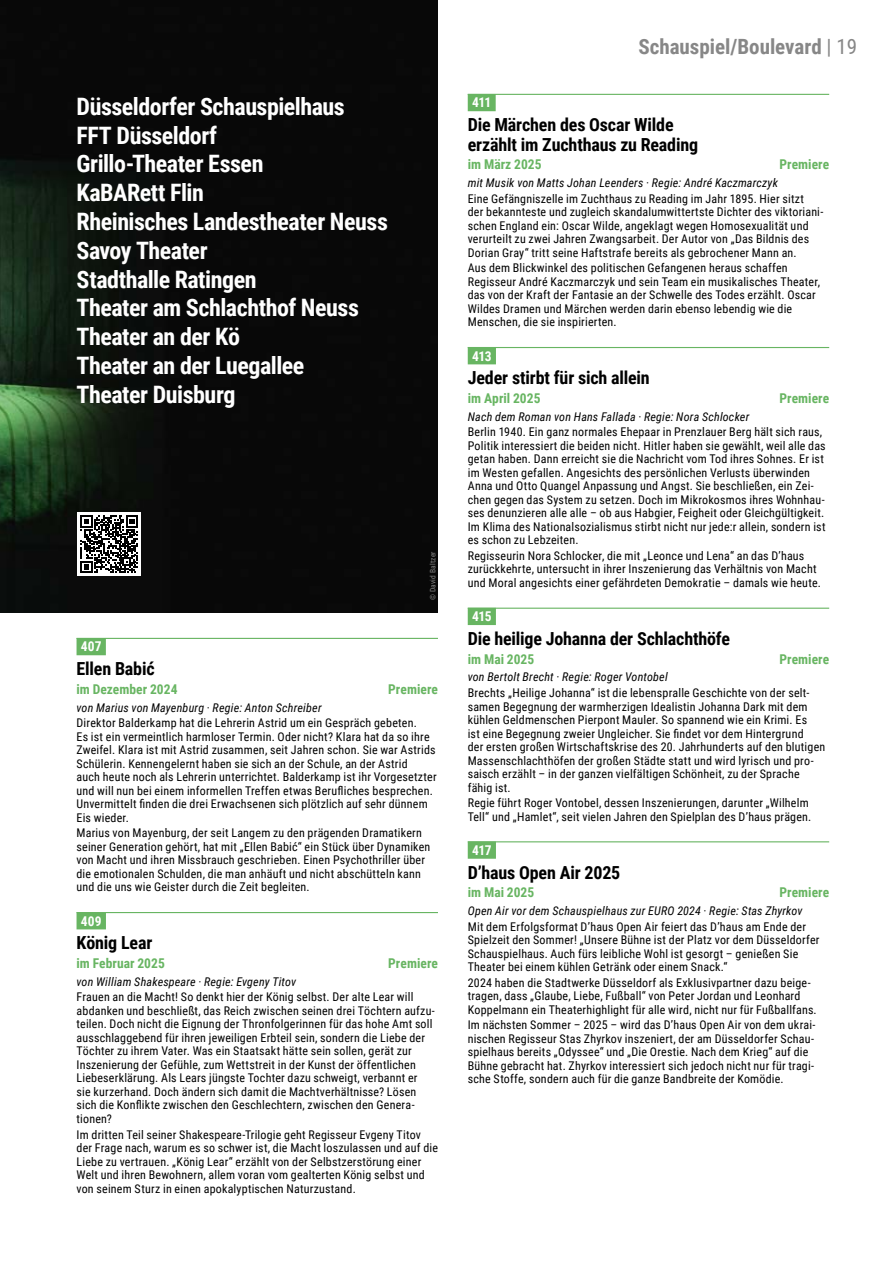
<style>
.page{position:relative;width:893px;height:1263px;background:#fff}
.page>*{position:absolute;margin:0;border:0;box-sizing:border-box;transform-origin:0 0}
.t1{font:700 24px/28.8px "Roboto Condensed";letter-spacing:-.02em;color:#fff}
.t2{font:700 21px "Roboto Condensed";color:#878787}
.t3{font:700 18px/19.5px "Roboto Condensed";letter-spacing:-.01em;color:#000}
.t4{font:700 13.5px "Roboto Condensed";color:#68b562}
.t5{font:700 13.5px "Roboto Condensed";letter-spacing:-.025em;color:#fff}
.t6{font:12px/13.5px "Roboto Condensed";letter-spacing:.015em;color:#000}
.t7{font:italic 12px "Roboto Condensed";letter-spacing:.015em;color:#000}
.t8{font:7.5px "Roboto Condensed";letter-spacing:.025em;color:#878787}
.s1{font-weight:400}
</style>
<div class="page">
<img style="left:0;top:0;width:438px;height:612px">
<div style="left:77px;top:638px;width:29px;height:17px;background:#68b562"></div>
<hr style="left:77px;top:638px;width:361px;height:1px;background:#68b562">
<div style="left:77px;top:912px;width:29px;height:17px;background:#68b562"></div>
<hr style="left:77px;top:912px;width:361px;height:1px;background:#68b562">
<div style="left:468px;top:94px;width:28px;height:17px;background:#68b562"></div>
<hr style="left:468px;top:94px;width:361px;height:1px;background:#68b562">
<div style="left:468px;top:347px;width:28px;height:17px;background:#68b562"></div>
<hr style="left:468px;top:347px;width:361px;height:1px;background:#68b562">
<div style="left:468px;top:608px;width:28px;height:17px;background:#68b562"></div>
<hr style="left:468px;top:608px;width:361px;height:1px;background:#68b562">
<div style="left:468px;top:841px;width:28px;height:18px;background:#68b562"></div>
<hr style="left:468px;top:841px;width:361px;height:1px;background:#68b562">
<div style="left:77px;top:512px;width:64px;height:64px;background:#fff"></div>
<svg style="left:81px;top:515px;width:57px;height:58px"></svg>
<p class="t1" style="left:77px;top:91px;width:313px">Düsseldorfer Schauspielhaus<br>FFT Düsseldorf<br>Grillo-Theater Essen<br>KaBARett Flin<br>Rheinisches Landestheater Neuss<br>Savoy Theater<br>Stadthalle Ratingen<br>Theater am Schlachthof Neuss<br>Theater an der Kö<br>Theater an der Luegallee<br>Theater Duisburg</p>
<p class="t8" style="left:427px;top:600px;width:50px;rotate:-90deg">© David Baltzer</p>
<p class="t5" style="left:81px;top:637px;width:22px">407</p>
<h3 class="t3" style="left:77px;top:658px;width:80px">Ellen Babić</h3>
<p class="t4" style="left:77px;top:679px;width:102px">im Dezember 2024</p>
<p class="t4" style="left:388px;top:679px;width:51px">Premiere</p>
<p class="t7" style="left:77px;top:699px;width:247px">von Marius von Mayenburg · Regie: Anton Schreiber</p>
<p class="t6" style="left:77px;top:716px;width:362px">Direktor Balderkamp hat die Lehrerin Astrid um ein Gespräch gebeten.<br>Es ist ein vermeintlich harmloser Termin. Oder nicht? Klara hat da so ihre Zweifel. Klara ist mit Astrid zusammen, seit Jahren schon. Sie war Astrids Schülerin. Kennengelernt haben sie sich an der Schule, an der Astrid<br>auch heute noch als Lehrerin unterrichtet. Balderkamp ist ihr Vorgesetzter und will nun bei einem informellen Treffen etwas Berufliches besprechen.<br>Unvermittelt finden die drei Erwachsenen sich plötzlich auf sehr dünnem Eis wieder.</p>
<p class="t6" style="left:77px;top:826px;width:355px">Marius von Mayenburg, der seit Langem zu den prägenden Dramatikern seiner Generation gehört, hat mit „Ellen Babić“ ein Stück über Dynamiken von Macht und ihren Missbrauch geschrieben. Einen Psychothriller über die emotionalen Schulden, die man anhäuft und nicht abschütteln kann und die uns wie Geister durch die Zeit begleiten.</p>
<p class="t5" style="left:81px;top:911px;width:22px">409</p>
<h3 class="t3" style="left:77px;top:932px;width:77px">König Lear</h3>
<p class="t4" style="left:77px;top:954px;width:90px">im Februar 2025</p>
<p class="t4" style="left:388px;top:954px;width:51px">Premiere</p>
<p class="t7" style="left:77px;top:973px;width:221px">von William Shakespeare · Regie: Evgeny Titov</p>
<p class="t6" style="left:77px;top:990px;width:360px">Frauen an die Macht! So denkt hier der König selbst. Der alte Lear will abdanken und beschließt, das Reich zwischen seinen drei Töchtern aufzu&shy;teilen. Doch nicht die Eignung der Thronfolgerinnen für das hohe Amt soll ausschlaggebend für ihren jeweiligen Erbteil sein, sondern die Liebe der Töchter zu ihrem Vater. Was ein Staatsakt hätte sein sollen, gerät zur Inszenierung der Gefühle, zum Wettstreit in der Kunst der öffentlichen Liebeserklärung. Als Lears jüngste Tochter dazu schweigt, verbannt er<br>sie kurzerhand. Doch ändern sich damit die Machtverhältnisse? Lösen sich die Konflikte zwischen den Geschlechtern, zwischen den Genera&shy;tionen?</p>
<p class="t6" style="left:77px;top:1127px;width:363px">Im dritten Teil seiner Shakespeare-Trilogie geht Regisseur Evgeny Titov der Frage nach, warum es so schwer ist, die Macht loszulassen und auf die Liebe zu vertrauen. „König Lear“ erzählt von der Selbstzerstörung einer Welt und ihren Bewohnern, allem voran vom gealterten König selbst und von seinem Sturz in einen apokalyptischen Naturzustand.</p>
<h2 class="t2" style="left:638px;top:32px;width:220px">Schauspiel/Boulevard <span class="s1">| 19</span></h2>
<p class="t5" style="left:472px;top:93px;width:21px">411</p>
<h3 class="t3" style="left:468px;top:114px;width:232px">Die Märchen des Oscar Wilde erzählt im Zuchthaus zu Reading</h3>
<p class="t4" style="left:468px;top:155px;width:75px">im März 2025</p>
<p class="t4" style="left:779px;top:155px;width:51px">Premiere</p>
<p class="t7" style="left:468px;top:174px;width:312px">mit Musik von Matts Johan Leenders · Regie: André Kaczmarczyk</p>
<p class="t6" style="left:468px;top:191px;width:357px">Eine Gefängniszelle im Zuchthaus zu Reading im Jahr 1895. Hier sitzt<br>der bekannteste und zugleich skandalumwittertste Dichter des viktoriani&shy;schen England ein: Oscar Wilde, angeklagt wegen Homosexualität und verurteilt zu zwei Jahren Zwangsarbeit. Der Autor von „Das Bildnis des Dorian Gray“ tritt seine Haftstrafe bereits als gebrochener Mann an.</p>
<p class="t6" style="left:468px;top:261px;width:354px">Aus dem Blickwinkel des politischen Gefangenen heraus schaffen Regisseur André Kaczmarczyk und sein Team ein musikalisches Theater, das von der Kraft der Fantasie an der Schwelle des Todes erzählt. Oscar Wildes Dramen und Märchen werden darin ebenso lebendig wie die Menschen, die sie inspirierten.</p>
<p class="t5" style="left:472px;top:346px;width:21px">413</p>
<h3 class="t3" style="left:468px;top:367px;width:184px">Jeder stirbt für sich allein</h3>
<p class="t4" style="left:468px;top:389px;width:74px">im April 2025</p>
<p class="t4" style="left:779px;top:389px;width:51px">Premiere</p>
<p class="t7" style="left:468px;top:408px;width:283px">Nach dem Roman von Hans Fallada · Regie: Nora Schlocker</p>
<p class="t6" style="left:468px;top:425px;width:359px">Berlin 1940. Ein ganz normales Ehepaar in Prenzlauer Berg hält sich raus, Politik interessiert die beiden nicht. Hitler haben sie gewählt, weil alle das getan haben. Dann erreicht sie die Nachricht vom Tod ihres Sohnes. Er ist im Westen gefallen. Angesichts des persönlichen Verlusts überwinden Anna und Otto Quangel Anpassung und Angst. Sie beschließen, ein Zei&shy;chen gegen das System zu setzen. Doch im Mikrokosmos ihres Wohnhau&shy;ses denunzieren alle alle – ob aus Habgier, Feigheit oder Gleichgültigkeit.<br>Im Klima des Nationalsozialismus stirbt nicht nur jede:r allein, sondern ist es schon zu Lebzeiten.</p>
<p class="t6" style="left:468px;top:548px;width:355px">Regisseurin Nora Schlocker, die mit „Leonce und Lena“ an das D’haus zurückkehrte, untersucht in ihrer Inszenierung das Verhältnis von Macht und Moral angesichts einer gefährdeten Demokratie – damals wie heute.</p>
<p class="t5" style="left:472px;top:607px;width:21px">415</p>
<h3 class="t3" style="left:468px;top:628px;width:264px">Die heilige Johanna der Schlachthöfe</h3>
<p class="t4" style="left:468px;top:649px;width:68px">im Mai 2025</p>
<p class="t4" style="left:779px;top:649px;width:51px">Premiere</p>
<p class="t7" style="left:468px;top:669px;width:201px">von Bertolt Brecht · Regie: Roger Vontobel</p>
<p class="t6" style="left:468px;top:685px;width:359px">Brechts „Heilige Johanna“ ist die lebenspralle Geschichte von der selt&shy;samen Begegnung der warmherzigen Idealistin Johanna Dark mit dem kühlen Geldmenschen Pierpont Mauler. So spannend wie ein Krimi. Es<br>ist eine Begegnung zweier Ungleicher. Sie findet vor dem Hintergrund<br>der ersten großen Wirtschaftskrise des 20. Jahrhunderts auf den blutigen Massenschlachthöfen der großen Städte statt und wird lyrisch und pro&shy;saisch erzählt – in der ganzen vielfältigen Schönheit, zu der Sprache fähig ist.</p>
<p class="t6" style="left:468px;top:796px;width:345px">Regie führt Roger Vontobel, dessen Inszenierungen, darunter „Wilhelm<br>Tell“ und „Hamlet“, seit vielen Jahren den Spielplan des D’haus prägen.</p>
<p class="t5" style="left:472px;top:841px;width:21px">417</p>
<h3 class="t3" style="left:468px;top:862px;width:154px">D’haus Open Air 2025</h3>
<p class="t4" style="left:468px;top:883px;width:68px">im Mai 2025</p>
<p class="t4" style="left:779px;top:883px;width:51px">Premiere</p>
<p class="t7" style="left:468px;top:902px;width:336px">Open Air vor dem Schauspielhaus zur EURO 2024 · Regie: Stas Zhyrkov</p>
<p class="t6" style="left:468px;top:919px;width:353px">Mit dem Erfolgsformat D’haus Open Air feiert das D’haus am Ende der Spielzeit den Sommer! „Unsere Bühne ist der Platz vor dem Düsseldorfer Schauspielhaus. Auch fürs leibliche Wohl ist gesorgt – genießen Sie Theater bei einem kühlen Getränk oder einem Snack.“</p>
<p class="t6" style="left:468px;top:975px;width:351px">2024 haben die Stadtwerke Düsseldorf als Exklusivpartner dazu beige&shy;tragen, dass „Glaube, Liebe, Fußball“ von Peter Jordan und Leonhard<br>Koppelmann ein Theaterhighlight für alle wird, nicht nur für Fußballfans.</p>
<p class="t6" style="left:468px;top:1018px;width:349px">Im nächsten Sommer – 2025 – wird das D’haus Open Air von dem ukrai&shy;nischen Regisseur Stas Zhyrkov inszeniert, der am Düsseldorfer Schau&shy;spielhaus bereits „Odyssee“ und „Die Orestie. Nach dem Krieg“ auf die Bühne gebracht hat. Zhyrkov interessiert sich jedoch nicht nur für tragi&shy;sche Stoffe, sondern auch für die ganze Bandbreite der Komödie.</p>
</div>
